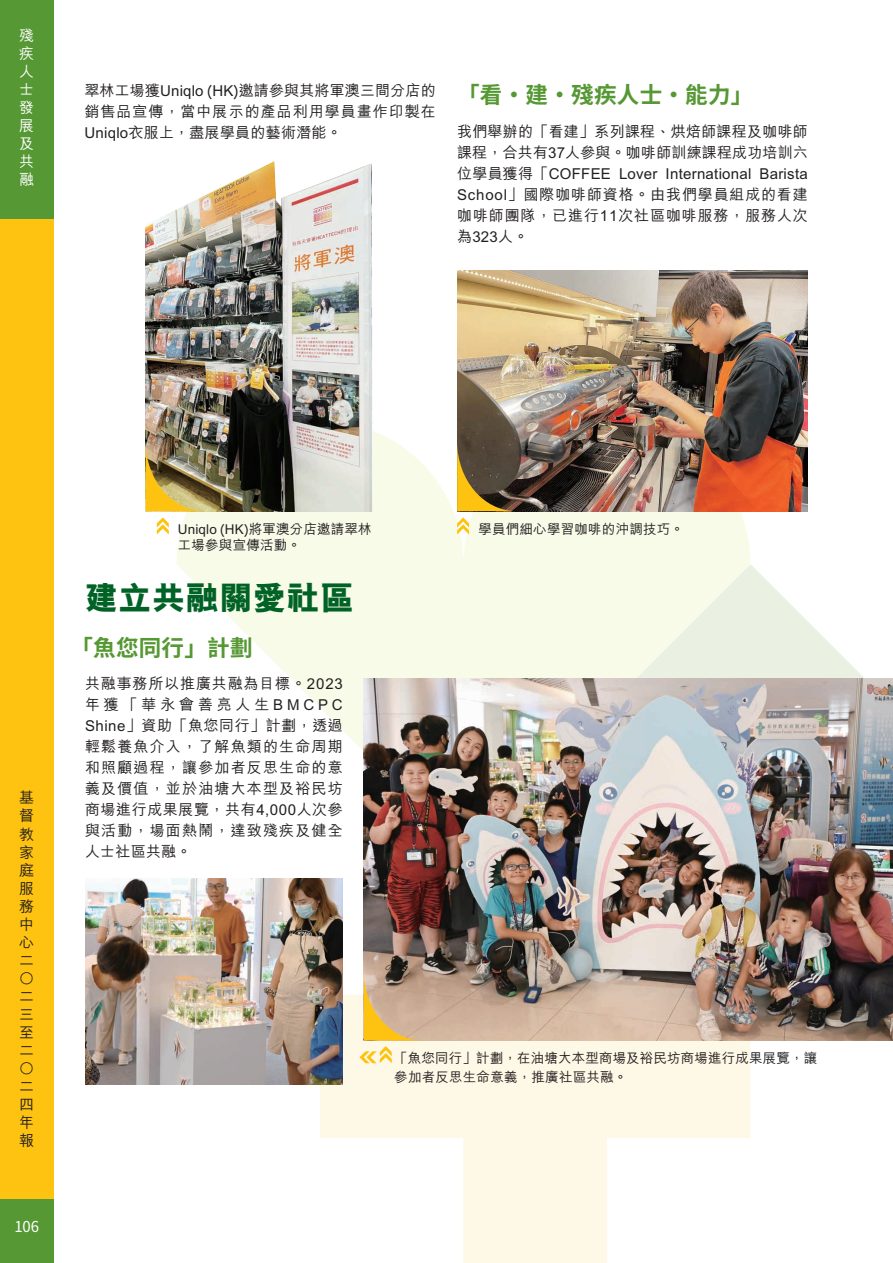
<style>
.page{position:relative;width:893px;height:1263px;background:#fff}
.page>*{position:absolute;margin:0;border:0;box-sizing:border-box;transform-origin:0 0}
.t1{font:800 33px "M Hei HK";letter-spacing:.02em;color:#016226}
.t2{font:700 22.5px "Noto Sans TC";letter-spacing:.015em;color:#569834}
.t3{font:500 15px/18px "M Hei HK";letter-spacing:.055em;color:#231f20;text-align:justify}
.t4{font:500 15px/18px "M Hei HK";color:#fff;text-align:justify}
.t5{font:15px "Noto Sans CJ Ksc";color:#fff}
.t6{font:500 13.5px/19.5px "M Hei HK";letter-spacing:.015em;color:#231f20}
</style>
<div class="page">
<div style="left:0;top:0;width:54px;height:1263px;background:#fec210"></div>
<div style="left:0;top:0;width:54px;height:219px;background:#569834"></div>
<div style="left:0;top:1199px;width:54px;height:64px;background:#569834"></div>
<svg style="left:750px;top:564px;width:114px;height:114px;fill:#eaf1e3"></svg>
<svg style="left:176px;top:446px;width:574px;height:405px;fill:#f9fbe9"></svg>
<svg style="left:320px;top:851px;width:430px;height:412px;fill:#fef8e6"></svg>
<img style="left:146px;top:161px;width:255px;height:350px">
<img style="left:457px;top:270px;width:351px;height:241px">
<img style="left:85px;top:878px;width:258px;height:206px">
<img style="left:364px;top:678px;width:529px;height:362px">
<img style="left:146px;top:442px;width:59px;height:69px">
<svg style="left:457px;top:441px;width:59px;height:70px;background:#735d2e"></svg>
<svg style="left:364px;top:971px;width:59px;height:69px;background:#cba873"></svg>
<svg style="left:457px;top:517px;width:12px;height:17px"></svg>
<svg style="left:157px;top:517px;width:12px;height:17px"></svg>
<svg style="left:359px;top:1046px;width:33px;height:17px"></svg>
<p class="t4" style="left:19px;top:26px;width:16px">殘疾人士發展及共融</p>
<p class="t3" style="left:84px;top:79px;width:353px;line-height:21px">翠林工場獲Uniqlo (HK)邀請參與其將軍澳三間分店的銷售品宣傳，當中展示的產品利用學員畫作印製在Uniqlo衣服上，盡展學員的藝術潛能。</p>
<h2 class="t2" style="left:457px;top:82px;width:298px">「看•建•殘疾人士•能力」</h2>
<p class="t3" style="left:457px;top:120px;width:352px;line-height:21px">我們舉辦的「看建」系列課程、烘焙師課程及咖啡師課程，合共有37人參與。咖啡師訓練課程成功培訓六位學員獲得「COFFEE Lover International Barista School」國際咖啡師資格。由我們學員組成的看建咖啡師團隊，已進行11次社區咖啡服務，服務人次為323人。</p>
<p class="t3" style="left:19px;top:788px;width:16px">基督教家庭服務中心二○二三至二○二四年報</p>
<p class="t5" style="left:14px;top:1218px;width:26px">106</p>
<p class="t6" style="left:178px;top:518px;width:195px">Uniqlo (HK)將軍澳分店邀請翠林</p>
<p class="t6" style="left:478px;top:518px;width:207px">學員們細心學習咖啡的沖調技巧。</p>
<p class="t6" style="left:178px;top:534px;width:125px">工場參與宣傳活動。</p>
<h1 class="t1" style="left:85px;top:575px;width:270px">建立共融關愛社區</h1>
<h2 class="t2" style="left:70px;top:635px;width:184px">「魚您同行」計劃</h2>
<p class="t3" style="left:85px;top:672px;width:259px;line-height:21px">共融事務所以推廣共融為目標。2023年獲「華永會善亮人生BMCPC Shine」資助「魚您同行」計劃，透過輕鬆養魚介入，了解魚類的生命周期和照顧過程，讓參加者反思生命的意義及價值，並於油塘大本型及裕民坊商場進行成果展覽，共有4,000人次參與活動，場面熱鬧，達致殘疾及健全人士社區共融。</p>
<p class="t6" style="left:394px;top:1047px;width:424px">「魚您同行」計劃，在油塘大本型商場及裕民坊商場進行成果展覽，讓參加者反思生命意義，推廣社區共融。</p>
</div>
